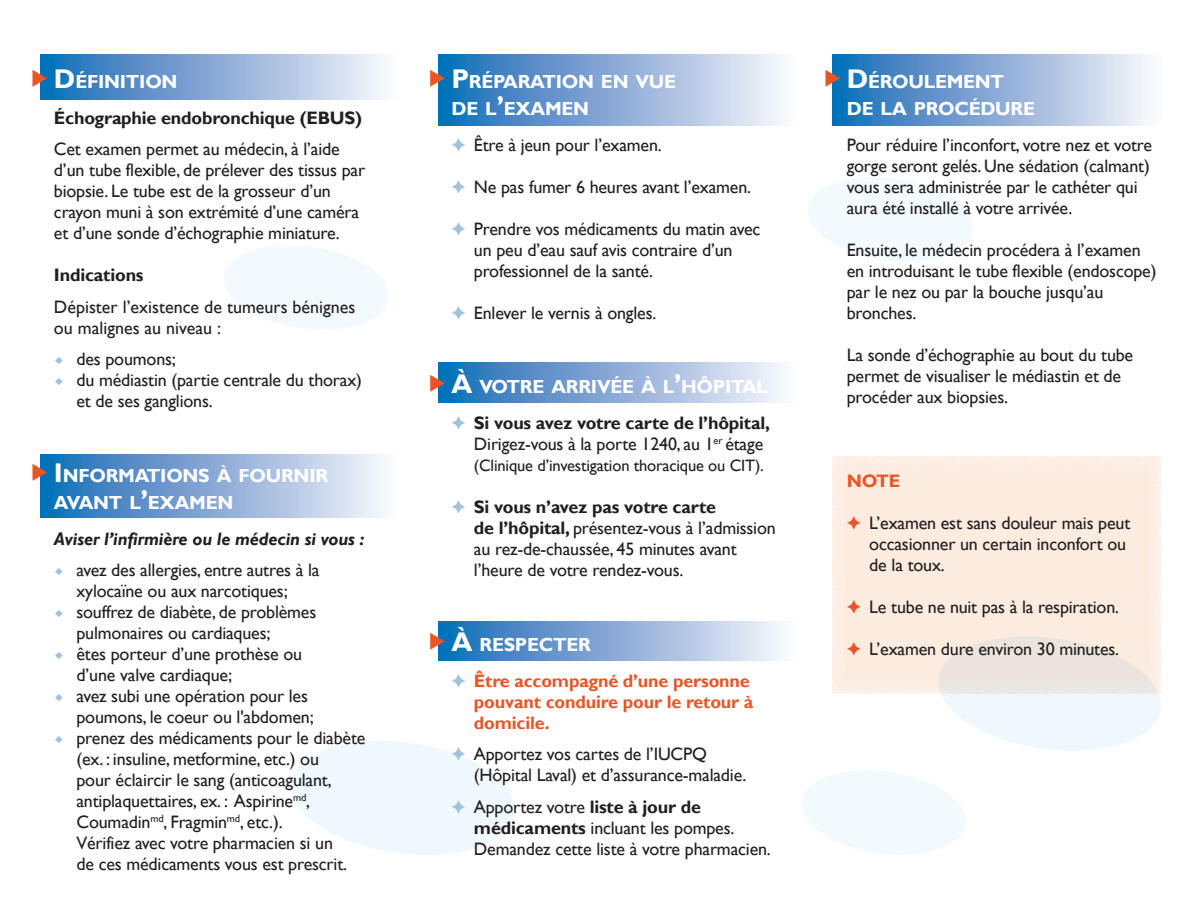
<style>
.page{position:relative;width:1189px;height:919px;background:#fff}
.page>*{position:absolute;margin:0;border:0;box-sizing:border-box;transform-origin:0 0}
.t1{font:700 18.9px/27px "Gill Sans";letter-spacing:-.015em;color:#fff}
.t2{font:18px/21px "Gill Sans";letter-spacing:-.01em;color:#231f20}
.t3{font:700 18px "Gill Sans";letter-spacing:-.01em;color:#231f20}
.t4{font:700 18px "Gill Sans";letter-spacing:-.01em;color:#e95527}
.t5{font:italic 700 18px "Gill Sans";letter-spacing:-.01em;color:#231f20}
.t6{font:16.5px "Gill Sans";letter-spacing:-.01em;color:#231f20}
.s1{font-size:27px}
.s2{color:#a0c3da}
.s3{font-weight:700}
.s4{color:#e95527}
</style>
<div class="page">
<svg style="left:941px;top:694px;width:220px;height:57px"></svg>
<svg style="left:802px;top:771px;width:164px;height:83px"></svg>
<svg style="left:808px;top:177px;width:164px;height:84px"></svg>
<svg style="left:224px;top:245px;width:164px;height:84px"></svg>
<div style="left:832px;top:455px;width:330px;height:239px;background:#fff;opacity:.75"></div>
<svg style="left:41px;top:55px;width:342px;height:44px;background:#8aaed8"></svg>
<div style="left:439px;top:363px;width:357px;height:40px;background:linear-gradient(to right,#1368b5,#fff6fc)"></div>
<div style="left:439px;top:622px;width:357px;height:39px;background:linear-gradient(to right,#1368b5,#fff6fc)"></div>
<svg style="left:41px;top:454px;width:342px;height:64px;background:#88add8"></svg>
<svg style="left:439px;top:55px;width:343px;height:70px;background:#88add8"></svg>
<svg style="left:832px;top:55px;width:315px;height:70px;background:#87add7"></svg>
<svg style="left:40px;top:69px;width:38px;height:20px"></svg>
<svg style="left:40px;top:463px;width:38px;height:19px"></svg>
<svg style="left:438px;top:69px;width:37px;height:20px"></svg>
<svg style="left:438px;top:375px;width:37px;height:19px"></svg>
<svg style="left:438px;top:632px;width:37px;height:19px"></svg>
<svg style="left:292px;top:741px;width:222px;height:114px"></svg>
<svg style="left:832px;top:69px;width:38px;height:20px"></svg>
<p class="t1" style="left:54px;top:68px;width:125px"><span class="s1">D</span>ÉFINITION</p>
<p class="t3" style="left:54px;top:107px;width:309px">Échographie endobronchique (EBUS)</p>
<p class="t2" style="left:54px;top:139px;width:287px">Cet examen permet au médecin, à l’aide</p>
<p class="t2" style="left:54px;top:160px;width:313px">d’un tube flexible, de prélever des tissus par biopsie. Le tube est de la grosseur d’un crayon muni à son extrémité d’une caméra</p>
<p class="t2" style="left:54px;top:223px;width:287px">et d’une sonde d’échographie miniature.</p>
<p class="t3" style="left:54px;top:264px;width:91px">Indications</p>
<p class="t2" style="left:54px;top:296px;width:303px">Dépister l’existence de tumeurs bénignes ou malignes au niveau :</p>
<p class="t2" style="left:76px;top:349px;width:101px">des poumons;</p>
<p class="t2" style="left:76px;top:370px;width:287px">du médiastin (partie centrale du thorax)</p>
<p class="t2" style="left:76px;top:391px;width:138px">et de ses ganglions.</p>
<p class="t1" style="left:54px;top:462px;width:274px"><span class="s1">I</span> NFORMATIONS À FOURNIR<br>AVANT L<span class="s1">’</span>EXAMEN</p>
<p class="t5" style="left:54px;top:528px;width:312px">Aviser l’infirmière ou le médecin si vous :</p>
<p class="t2" style="left:76px;top:560px;width:244px">avez des allergies, entre autres à la xylocaïne ou aux narcotiques;</p>
<p class="t2" style="left:76px;top:602px;width:241px">souffrez de diabète, de problèmes pulmonaires ou cardiaques;</p>
<p class="t2" style="left:76px;top:644px;width:227px">êtes porteur d’une prothèse ou d’une valve cardiaque;</p>
<p class="t2" style="left:76px;top:686px;width:239px">avez subi une opération pour les poumons, le coeur ou l'abdomen;</p>
<p class="t2" style="left:76px;top:728px;width:290px">prenez des médicaments pour le diabète (ex. : insuline, metformine, etc.) ou</p>
<p class="t2" style="left:76px;top:770px;width:257px">pour éclaircir le sang (anticoagulant, antiplaquettaires, ex. : Aspirine<sup>md</sup>,<br>Coumadin<sup>md</sup>, Fragmin<sup>md</sup>, etc.).</p>
<p class="t2" style="left:76px;top:833px;width:258px">Vérifiez avec votre pharmacien si un</p>
<p class="t2" style="left:76px;top:854px;width:272px">de ces médicaments vous est prescrit.</p>
<p class="t1" style="left:451px;top:68px;width:226px"><span class="s1">P</span>RÉPARATION EN VUE</p>
<p class="t1" style="left:451px;top:95px;width:139px">DE L<span class="s1">’</span>EXAMEN</p>
<p class="t2" style="left:451px;top:134px;width:212px"><span class="s2">✦</span> Être à jeun pour l’examen.</p>
<p class="t2" style="left:451px;top:176px;width:301px"><span class="s2">✦</span> Ne pas fumer 6 heures avant l’examen.</p>
<p class="t2" style="left:474px;top:218px;width:288px;text-indent:-22px"><span class="s2">✦</span> Prendre vos médicaments du matin avec un peu d’eau sauf avis contraire d’un professionnel de la santé.</p>
<p class="t2" style="left:451px;top:302px;width:206px"><span class="s2">✦</span> Enlever le vernis à ongles.</p>
<p class="t1" style="left:451px;top:374px;width:318px"><span class="s1">À</span> VOTRE ARRIVÉE À L<span class="s1">’</span>HÔPITAL</p>
<p class="t3" style="left:451px;top:412px;width:320px"><span class="s2">✦</span> Si vous avez votre carte de l’hôpital,</p>
<p class="t2" style="left:474px;top:434px;width:291px">Dirigez-vous à la porte 1240, au 1<sup>er</sup> étage</p>
<p class="t6" style="left:474px;top:456px;width:291px">(Clinique d’investigation thoracique ou CIT).</p>
<p class="t2" style="left:474px;top:497px;width:303px;text-indent:-22px"><span class="s2">✦</span> <span class="s3">Si vous n’avez pas votre carte<br>de l’hôpital,</span> présentez-vous à l’admission au rez-de-chaussée, 45 minutes avant l’heure de votre rendez-vous.</p>
<p class="t1" style="left:451px;top:631px;width:139px"><span class="s1">À</span> RESPECTER</p>
<p class="t4" style="left:451px;top:670px;width:300px"><span class="s2">✦</span> Être accompagné d’une personne</p>
<p class="t4" style="left:474px;top:691px;width:281px">pouvant conduire pour le retour à</p>
<p class="t4" style="left:474px;top:712px;width:77px">domicile.</p>
<p class="t2" style="left:451px;top:744px;width:257px"><span class="s2">✦</span> Apportez vos cartes de l’IUCPQ</p>
<p class="t2" style="left:474px;top:765px;width:274px">(Hôpital Laval) et d’assurance-maladie.</p>
<p class="t2" style="left:474px;top:796px;width:262px;text-indent:-22px"><span class="s2">✦</span> Apportez votre <span class="s3">liste à jour de médicaments</span> incluant les pompes.</p>
<p class="t2" style="left:474px;top:838px;width:298px">Demandez cette liste à votre pharmacien.</p>
<p class="t1" style="left:847px;top:68px;width:190px"><span class="s1">D</span>ÉROULEMENT<br>DE LA PROCÉDURE</p>
<p class="t2" style="left:847px;top:134px;width:307px">Pour réduire l’inconfort, votre nez et votre gorge seront gelés. Une sédation (calmant) vous sera administrée par le cathéter qui aura été installé à votre arrivée.</p>
<p class="t2" style="left:847px;top:239px;width:311px">Ensuite, le médecin procédera à l’examen en introduisant le tube flexible (endoscope) par le nez ou par la bouche jusqu’au bronches.</p>
<p class="t2" style="left:847px;top:344px;width:288px">La sonde d’échographie au bout du tube permet de visualiser le médiastin et de procéder aux biopsies.</p>
<p class="t4" style="left:847px;top:470px;width:55px">NOTE</p>
<p class="t2" style="left:847px;top:512px;width:285px;text-align:right"><span class="s4">✦</span> L’examen est sans douleur mais peut occasionner un certain inconfort ou</p>
<p class="t2" style="left:869px;top:554px;width:77px">de la toux.</p>
<p class="t2" style="left:847px;top:596px;width:274px"><span class="s4">✦</span> Le tube ne nuit pas à la respiration.</p>
<p class="t2" style="left:847px;top:638px;width:274px"><span class="s4">✦</span> L’examen dure environ 30 minutes.</p>
</div>
